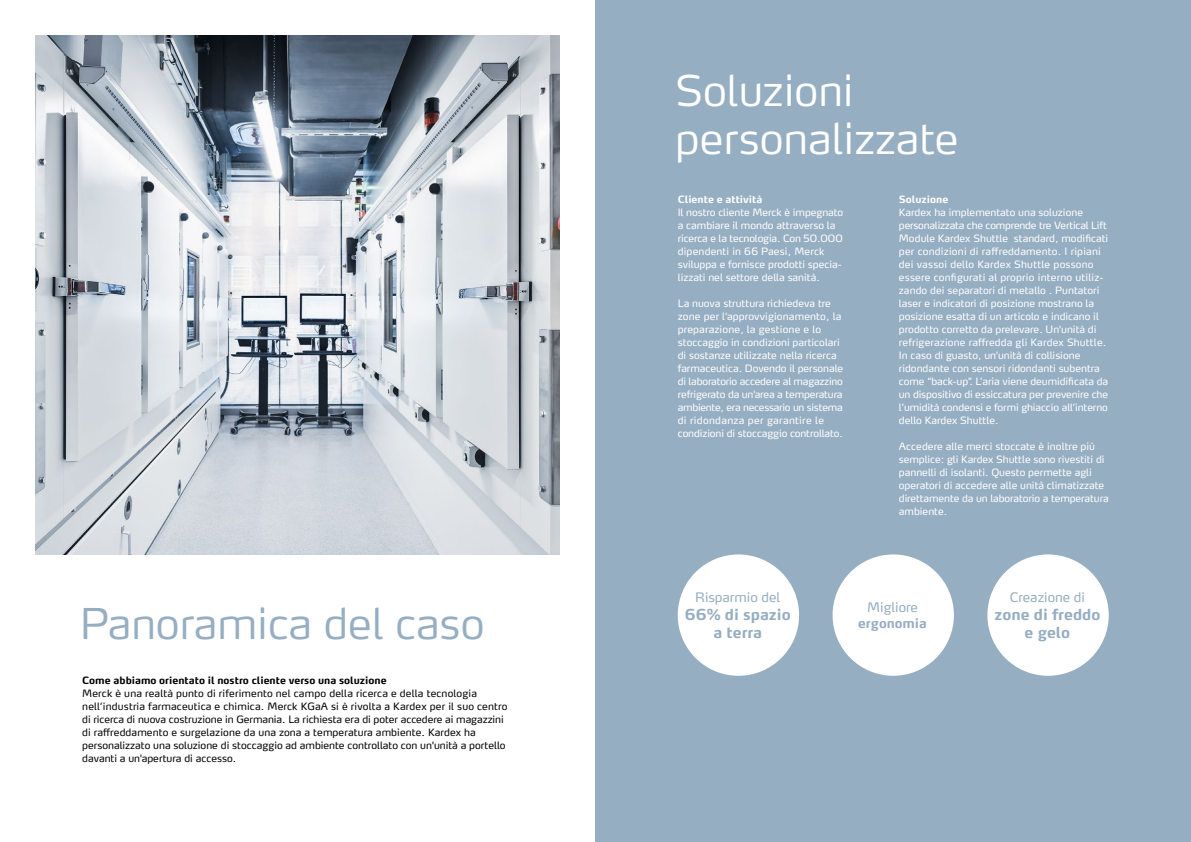
<style>
.page{position:relative;width:1191px;height:842px;background:#fff}
.page>*{position:absolute;margin:0;border:0;box-sizing:border-box;transform-origin:0 0}
.t1{font:300 42px/48px "Max OT";color:#fff}
.t2{font:300 42px "Max OT";color:#96aec2}
.t3{font:700 15px/18px "Max OT";color:#96aec2;text-align:center}
.t4{font:13px "Max OT";color:#96aec2}
.t5{font:700 13px "Max OT";color:#96aec2}
.t6{font:10px/13px "Max OT";color:#fff}
.t7{font:10px/13px "Max OT";letter-spacing:.01em;color:#000}
.t8{font:700 10px "Max OT";color:#000}
.t9{font:700 10px "Max OT";color:#fff}
</style>
<div class="page">
<div style="left:595px;top:0;width:596px;height:842px;background:#96aec2"></div>
<img style="left:36px;top:36px;width:524px;height:518px">
<div style="left:677px;top:554px;width:122px;height:122px;background:#fff;border-radius:50%"></div>
<div style="left:832px;top:554px;width:122px;height:122px;background:#fff;border-radius:50%"></div>
<div style="left:987px;top:554px;width:121px;height:122px;background:#fff;border-radius:50%"></div>
<h1 class="t2" style="left:80px;top:597px;width:406px">Panoramica del caso</h1>
<p class="t8" style="left:82px;top:674px;width:306px">Come abbiamo orientato il nostro cliente verso una soluzione</p>
<p class="t7" style="left:82px;top:687px;width:427px">Merck è una realtà punto di riferimento nel campo della ricerca e della tecnologia nell’industria farmaceutica e chimica. Merck KGaA si è rivolta a Kardex per il suo centro di ricerca di nuova costruzione in Germania. La richiesta era di poter accedere ai magazzini di raffreddamento e surgelazione da una zona a temperatura ambiente. Kardex ha personalizzato una soluzione di stoccaggio ad ambiente controllato con un'unità a portello davanti a un'apertura di accesso.</p>
<h1 class="t1" style="left:675px;top:66px;width:285px">Soluzioni personalizzate</h1>
<p class="t9" style="left:899px;top:193px;width:51px">Soluzione</p>
<p class="t6" style="left:899px;top:206px;width:211px">Kardex ha implementato una soluzione personalizzata che comprende tre Vertical Lift Module Kardex Shuttle standard, modificati per condizioni di raffreddamento. I ripiani dei vassoi dello Kardex Shuttle possono essere configurati al proprio interno utiliz&shy;zando dei separatori di metallo . Puntatori laser e indicatori di posizione mostrano la posizione esatta di un articolo e indicano il prodotto corretto da prelevare. Un'unità di refrigerazione raffredda gli Kardex Shuttle.<br>In caso di guasto, un'unità di collisione ridondante con sensori ridondanti subentra come “back-up”. L’aria viene deumidificata da un dispositivo di essiccatura per prevenire che l’umidità condensi e formi ghiaccio all’interno dello Kardex Shuttle.</p>
<p class="t6" style="left:899px;top:440px;width:211px">Accedere alle merci stoccate è inoltre più semplice: gli Kardex Shuttle sono rivestiti di pannelli di isolanti. Questo permette agli operatori di accedere alle unità climatizzate direttamente da un laboratorio a temperatura ambiente.</p>
<p class="t9" style="left:678px;top:193px;width:86px">Cliente e attività</p>
<p class="t6" style="left:678px;top:206px;width:167px">Il nostro cliente Merck è impegnato a cambiare il mondo attraverso la ricerca e la tecnologia. Con 50.000 dipendenti in 66 Paesi, Merck sviluppa e fornisce prodotti specia&shy;lizzati nel settore della sanità.</p>
<p class="t6" style="left:678px;top:297px;width:167px">La nuova struttura richiedeva tre zone per l'approvvigionamento, la preparazione, la gestione e lo stoccaggio in condizioni particolari di sostanze utilizzate nella ricerca farmaceutica. Dovendo il personale di laboratorio accedere al magazzino refrigerato da un'area a temperatura ambiente, era necessario un sistema di ridondanza per garantire le condizioni di stoccaggio controllato.</p>
<h3 class="t4" style="left:695px;top:589px;width:86px">Risparmio del</h3>
<h2 class="t3" style="left:684px;top:605px;width:108px">66% di spazio</h2>
<h2 class="t3" style="left:713px;top:623px;width:50px">a terra</h2>
<h3 class="t4" style="left:867px;top:599px;width:52px">Migliore</h3>
<h3 class="t5" style="left:858px;top:615px;width:70px">ergonomia</h3>
<h3 class="t4" style="left:1009px;top:589px;width:77px">Creazione di</h3>
<h2 class="t3" style="left:994px;top:605px;width:107px">zone di freddo e gelo</h2>
</div>
